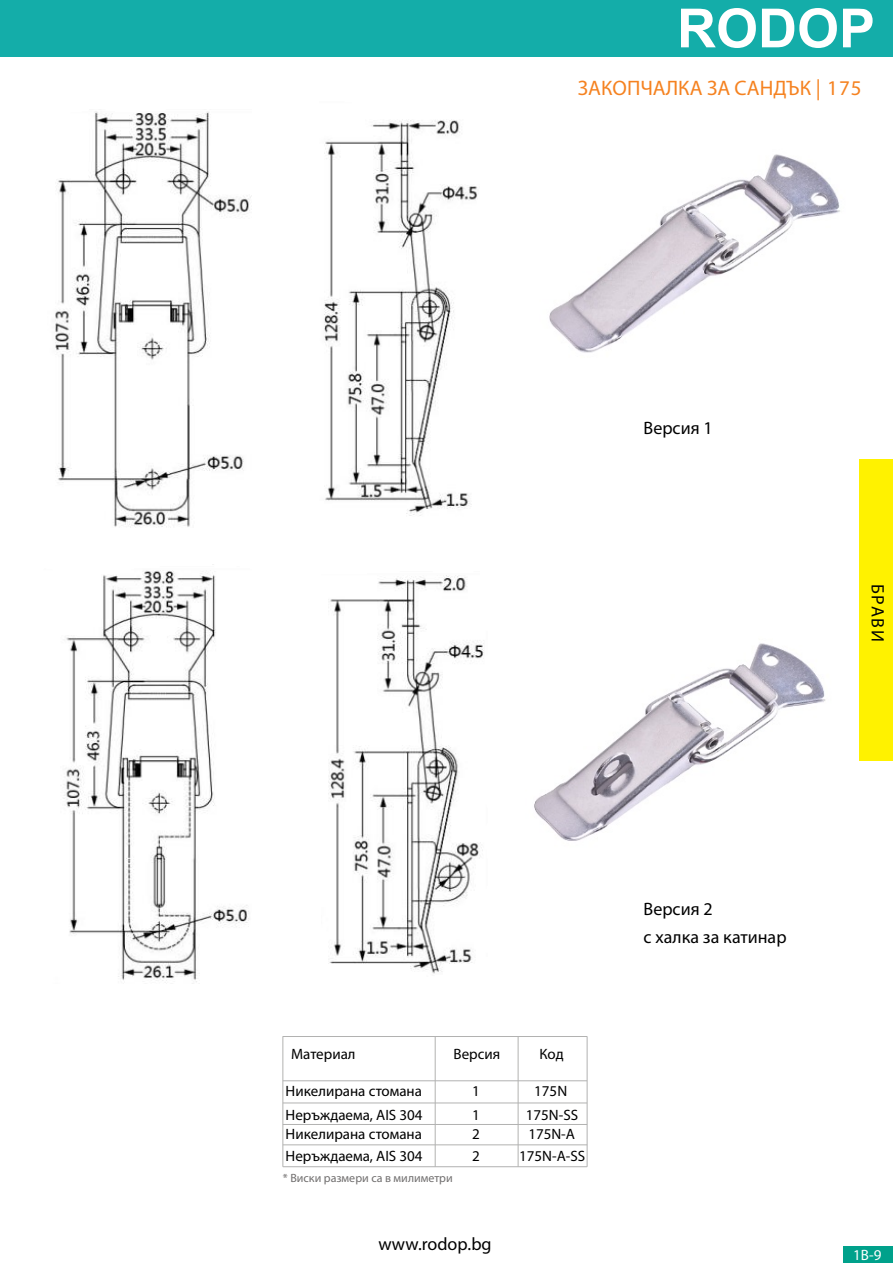
<style>
.page{position:relative;width:893px;height:1263px;background:#fff}
.page>*{position:absolute;margin:0;border:0;box-sizing:border-box;transform-origin:0 0}
.t1{font:700 54px "Arial";color:#fff}
.t2{font:21px "Myriad Pro";color:#f58220}
.t3{font:18px/27.2px "Myriad Pro";color:#000}
.t4{font:18px "Myriad Pro";letter-spacing:.065em;color:#020403}
.t5{font:15px/22px "Myriad Pro";color:#000;text-align:center}
.t6{font:15px "Myriad Pro";color:#fff}
.t7{font:12px "Myriad Pro";color:#706e6e}
</style>
<div class="page">
<div style="left:859px;top:459px;width:34px;height:302px;background:#fff200"></div>
<div style="left:844px;top:1246px;width:49px;height:17px;background:#00a18b"></div>
<div style="left:0;top:0;width:893px;height:57px;background:#14ada9"></div>
<hr style="left:283px;top:1080px;width:304px;height:1px;background:#b2b2b1">
<hr style="left:518px;top:1036px;width:1px;height:131px;background:#b2b2b1">
<hr style="left:282px;top:1036px;width:1px;height:131px;background:#b2b2b1">
<hr style="left:283px;top:1036px;width:304px;height:1px;background:#b2b2b1">
<hr style="left:435px;top:1036px;width:1px;height:131px;background:#b2b2b1">
<hr style="left:283px;top:1103px;width:304px;height:1px;background:#b2b2b1">
<hr style="left:587px;top:1036px;width:1px;height:131px;background:#b2b2b1">
<hr style="left:283px;top:1124px;width:304px;height:1px;background:#b2b2b1">
<hr style="left:283px;top:1144px;width:304px;height:1px;background:#b2b2b1">
<hr style="left:283px;top:1166px;width:304px;height:1px;background:#b2b2b1">
<img style="left:549px;top:154px;width:291px;height:199px">
<img style="left:534px;top:643px;width:292px;height:198px">
<img style="left:55px;top:111px;width:196px;height:417px">
<img style="left:324px;top:119px;width:154px;height:397px">
<img style="left:63px;top:564px;width:186px;height:418px">
<img style="left:328px;top:575px;width:156px;height:399px">
<h1 class="t1" style="left:677px;top:-10px;width:200px">RODOP</h1>
<h2 class="t2" style="left:578px;top:75px;width:285px">ЗАКОПЧАЛКА ЗА САНДЪК | 175</h2>
<p class="t3" style="left:644px;top:414px;width:71px">Версия 1</p>
<p class="t4" style="left:889px;top:584px;width:59px;rotate:90deg">БРАВИ</p>
<p class="t5" style="left:453px;top:1042px;width:48px">Версия</p>
<p class="t5" style="left:472px;top:1080px;width:9px">1</p>
<p class="t5" style="left:526px;top:1079px;width:54px;line-height:23.5px">175N<br>175N-SS</p>
<p class="t5" style="left:291px;top:1042px;width:66px">Материал</p>
<p class="t5" style="left:286px;top:1080px;width:138px">Никелирана стомана</p>
<p class="t5" style="left:539px;top:1042px;width:26px">Код</p>
<p class="t5" style="left:286px;top:1103px;width:138px">Неръждаема, AIS 304</p>
<p class="t5" style="left:472px;top:1103px;width:9px">1</p>
<p class="t5" style="left:286px;top:1123px;width:138px;text-align:left">Никелирана стомана<br>Неръждаема, AIS 304</p>
<p class="t7" style="left:283px;top:1171px;width:171px">* Виски размери са в милиметри</p>
<p class="t5" style="left:472px;top:1123px;width:9px;text-align:left">2<br>2</p>
<p class="t3" style="left:379px;top:1230px;width:115px">www.rodop.bg</p>
<p class="t5" style="left:519px;top:1123px;width:68px">175N-A<br>175N-A-SS</p>
<p class="t3" style="left:644px;top:895px;width:145px">Версия 2<br>с халка за катинар</p>
<p class="t6" style="left:853px;top:1245px;width:30px">1B-9</p>
</div>
